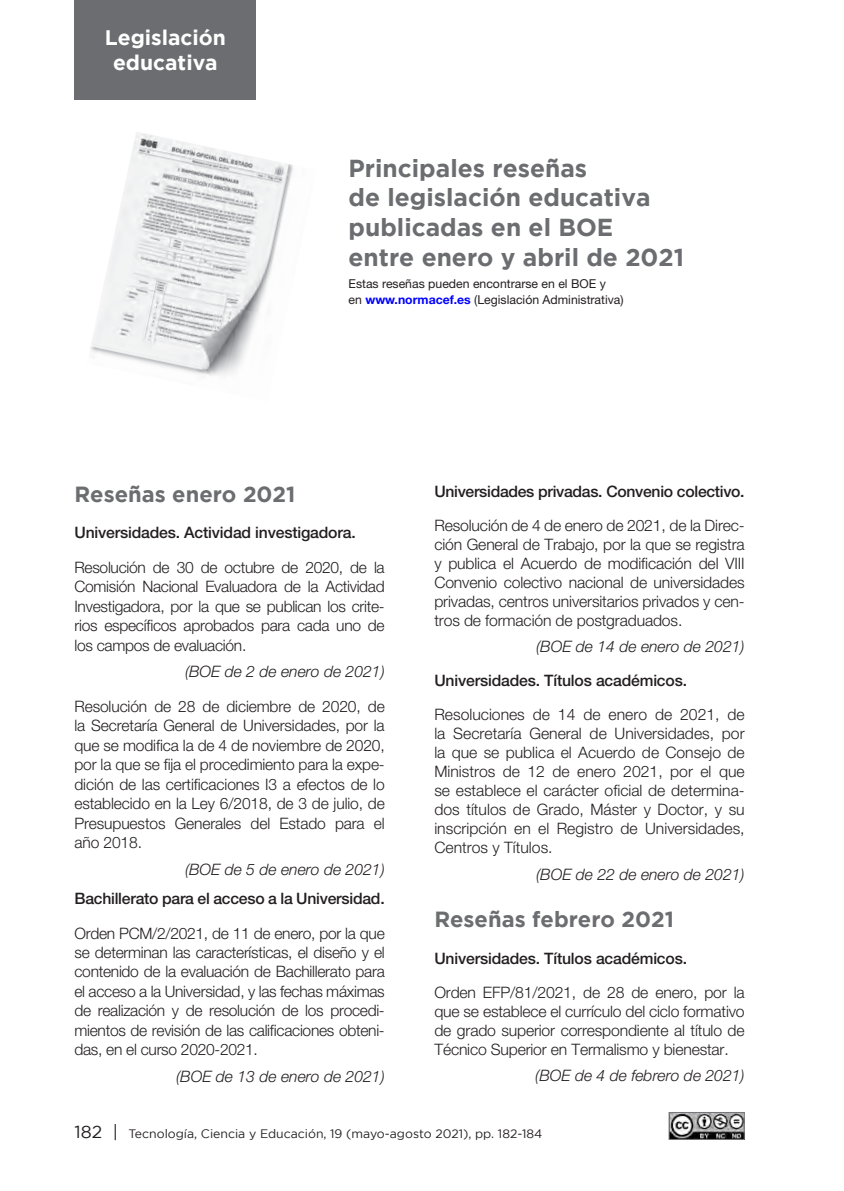
<style>
.page{position:relative;width:844px;height:1191px;background:#fff}
.page>*{position:absolute;margin:0;border:0;box-sizing:border-box;transform-origin:0 0}
.Título_NUEVO_FORMATO{font:700 24.5px/29.8px "Gotham";color:#6c6d70}
.epígrafe_1{font:700 21.88px "Gotham";color:#6c6d70}
.Título_NUEVO_FORMATO-2{font:700 21px/24.5px "Gotham";color:#fff;text-align:center}
.texto_reseña{font:300 15.75px/19.4px "Helvetica Neue LT Std";letter-spacing:-.01em;color:#231f20;text-align:justify}
.Titulo_reseña{font:500 15.75px "Helvetica Neue LT Std";letter-spacing:-.01em;color:#231f20}
.BOE{font:italic 300 15.75px "Helvetica Neue LT Std";color:#231f20}
.Autor{font:12.25px/16.6px "Helvetica Neue LT Std";color:#231f20}
.t1{font:12.25px "Gotham";color:#231f20}
.s1{font-weight:700;color:#00f}
.s2{font-size:17.5px}
</style>
<div class="page">
<div style="left:74px;top:0;width:182px;height:99px;background:#6c6d70"></div>
<img style="left:90px;top:132px;width:203px;height:244px">
<img style="left:670px;top:1114px;width:72px;height:23px">
<div style="left:668px;top:1112px;width:76px;height:27px;border:1px solid #76787b"></div>
<p class="Título_NUEVO_FORMATO-2" style="left:105px;top:25px;width:123px">Legislación educativa</p>
<p class="Título_NUEVO_FORMATO" style="left:348px;top:152px;width:337px">Principales reseñas<br>de legislación educativa publicadas en el BOE entre enero y abril de 2021</p>
<p class="Autor" style="left:348px;top:275px;width:276px">Estas reseñas pueden encontrarse en el BOE y<br>en <span class="s1">www.normacef.es</span> (Legislación Administrativa)</p>
<p class="epígrafe_1" style="left:74px;top:481px;width:222px">Reseñas enero 2021</p>
<p class="Titulo_reseña" style="left:74px;top:523px;width:283px">Universidades. Actividad investigadora.</p>
<p class="texto_reseña" style="left:74px;top:557px;width:312px">Resolución de 30 de octubre de 2020, de la Comisión Nacional Evaluadora de la Actividad Investigadora, por la que se publican los crite&shy;rios específicos aprobados para cada uno de los campos de evaluación.</p>
<p class="BOE" style="left:185px;top:662px;width:201px">(BOE de 2 de enero de 2021)</p>
<p class="texto_reseña" style="left:74px;top:696px;width:312px">Resolución de 28 de diciembre de 2020, de la Secretaría General de Universidades, por la que se modifica la de 4 de noviembre de 2020, por la que se fija el procedimiento para la expe&shy;dición de las certificaciones I3 a efectos de lo establecido en la Ley 6/2018, de 3 de julio, de Presupuestos Generales del Estado para el año 2018.</p>
<p class="BOE" style="left:185px;top:860px;width:201px">(BOE de 5 de enero de 2021)</p>
<p class="Titulo_reseña" style="left:74px;top:889px;width:312px">Bachillerato para el acceso a la Universidad.</p>
<p class="texto_reseña" style="left:74px;top:923px;width:312px">Orden PCM/2/2021, de 11 de enero, por la que se determinan las características, el diseño y el contenido de la evaluación de Bachillerato para el acceso a la Universidad, y las fechas máximas de realización y de resolución de los procedi&shy;mientos de revisión de las calificaciones obteni&shy;das, en el curso 2020-2021.</p>
<p class="BOE" style="left:176px;top:1066px;width:210px">(BOE de 13 de enero de 2021)</p>
<p class="Titulo_reseña" style="left:434px;top:482px;width:312px">Universidades privadas. Convenio colectivo.</p>
<p class="texto_reseña" style="left:434px;top:515px;width:312px">Resolución de 4 de enero de 2021, de la Direc&shy;ción General de Trabajo, por la que se registra y publica el Acuerdo de modificación del VIII Convenio colectivo nacional de universidades privadas, centros universitarios privados y cen&shy;tros de formación de postgraduados.</p>
<p class="BOE" style="left:536px;top:637px;width:210px">(BOE de 14 de enero de 2021)</p>
<p class="Titulo_reseña" style="left:434px;top:671px;width:254px">Universidades. Títulos académicos.</p>
<p class="texto_reseña" style="left:434px;top:704px;width:312px">Resoluciones de 14 de enero de 2021, de la Secretaría General de Universidades, por la que se publica el Acuerdo de Consejo de Ministros de 12 de enero 2021, por el que se establece el carácter oficial de determina&shy;dos títulos de Grado, Máster y Doctor, y su inscripción en el Registro de Universidades, Centros y Títulos.</p>
<p class="BOE" style="left:536px;top:864px;width:210px">(BOE de 22 de enero de 2021)</p>
<p class="epígrafe_1" style="left:434px;top:907px;width:241px">Reseñas febrero 2021</p>
<p class="Titulo_reseña" style="left:434px;top:948px;width:254px">Universidades. Títulos académicos.</p>
<p class="texto_reseña" style="left:434px;top:982px;width:312px">Orden EFP/81/2021, de 28 de enero, por la que se establece el currículo del ciclo formativo de grado superior correspondiente al título de Técnico Superior en Termalismo y bienestar.</p>
<p class="BOE" style="left:535px;top:1066px;width:211px">(BOE de 4 de febrero de 2021)</p>
<p class="t1" style="left:74px;top:1127px;width:469px"><span class="s2">182 |</span> Tecnología, Ciencia y Educación, 19 (mayo-agosto 2021), pp. 182-184</p>
</div>
